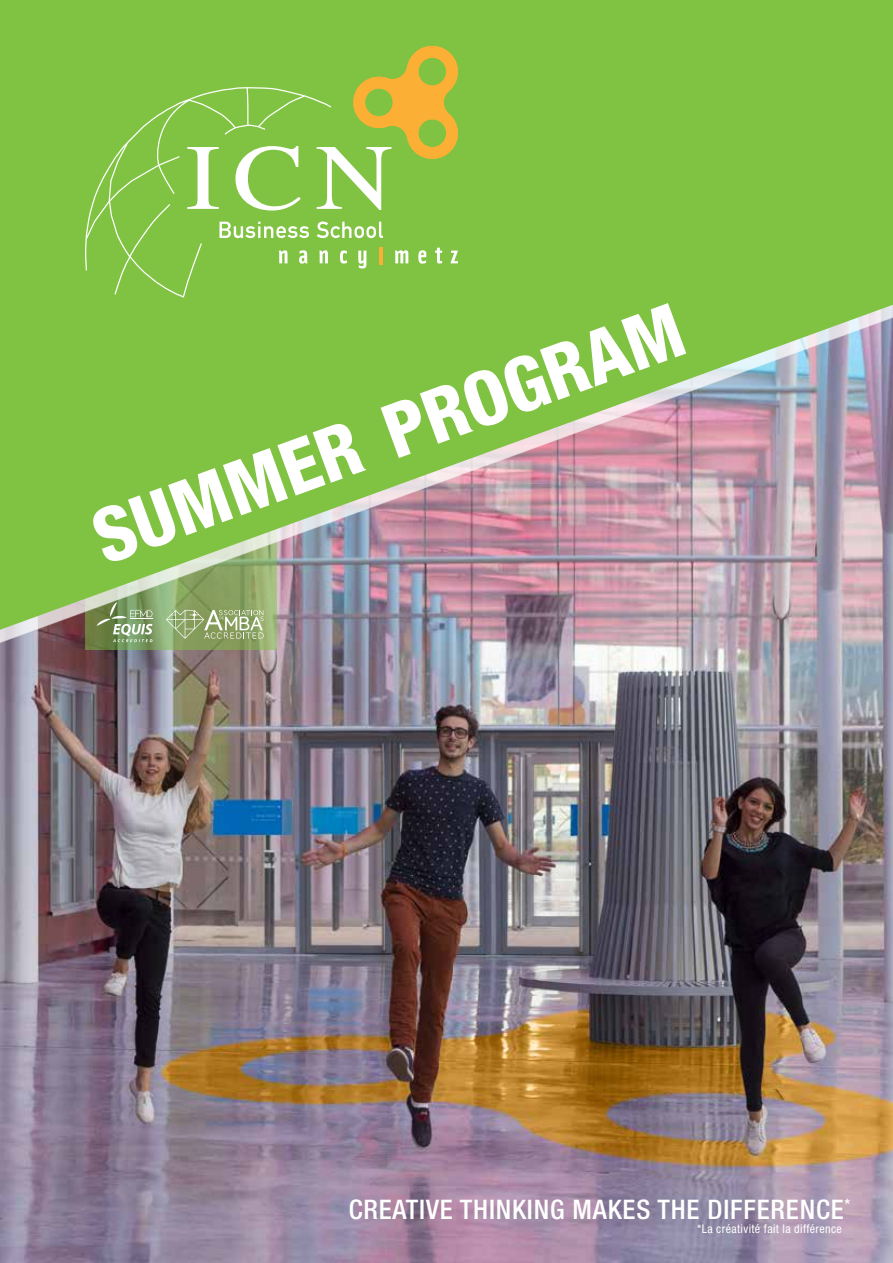
<style>
.page{position:relative;width:893px;height:1263px;background:#fff}
.page>*{position:absolute;margin:0;border:0;box-sizing:border-box;transform-origin:0 0}
.t1{font:800 condensed 75px "Helvetica Neue LT Std";color:#fff}
.t2{font:500 condensed 27px "Helvetica Neue LT Std";letter-spacing:.03em;color:#fff}
.t3{font:condensed 12px "Helvetica Neue LT Std";letter-spacing:.03em;color:#fff}
</style>
<div class="page">
<img style="left:0;top:650px;width:893px;height:613px">
<div style="left:0;top:0;width:893px;height:650px;background:#fff;opacity:.75"></div>
<img style="left:0;top:0;width:893px;height:630px">
<div style="left:85px;top:87px;width:246px;height:211px;background:#80c342"></div>
<svg style="left:86px;top:156px;width:94px;height:83px;background:#87c64d"></svg>
<svg style="left:219px;top:222px;width:90px;height:16px"></svg>
<svg style="left:317px;top:221px;width:66px;height:17px"></svg>
<svg style="left:279px;top:250px;width:8px;height:13px"></svg>
<svg style="left:299px;top:250px;width:8px;height:14px"></svg>
<svg style="left:319px;top:250px;width:9px;height:13px"></svg>
<svg style="left:340px;top:250px;width:7px;height:13px"></svg>
<svg style="left:358px;top:251px;width:8px;height:17px"></svg>
<hr style="left:379px;top:248px;width:3px;height:17px;background:#fbaf34">
<svg style="left:395px;top:250px;width:13px;height:13px"></svg>
<svg style="left:418px;top:250px;width:8px;height:14px"></svg>
<svg style="left:435px;top:248px;width:7px;height:15px"></svg>
<svg style="left:451px;top:251px;width:7px;height:12px"></svg>
<svg style="left:187px;top:147px;width:32px;height:62px"></svg>
<svg style="left:235px;top:146px;width:66px;height:65px"></svg>
<svg style="left:317px;top:46px;width:141px;height:164px;background:#a5c14a"></svg>
<h1 class="t1" style="left:80px;top:496px;width:624px;rotate:-20deg">Summer Program</h1>
<p class="t2" style="left:349px;top:1193px;width:503px">CREATIVE THINKING MAKES THE DIFFERENCE<sup>*</sup></p>
<p class="t3" style="left:697px;top:1222px;width:146px">*La créativité fait la différence</p>
</div>
